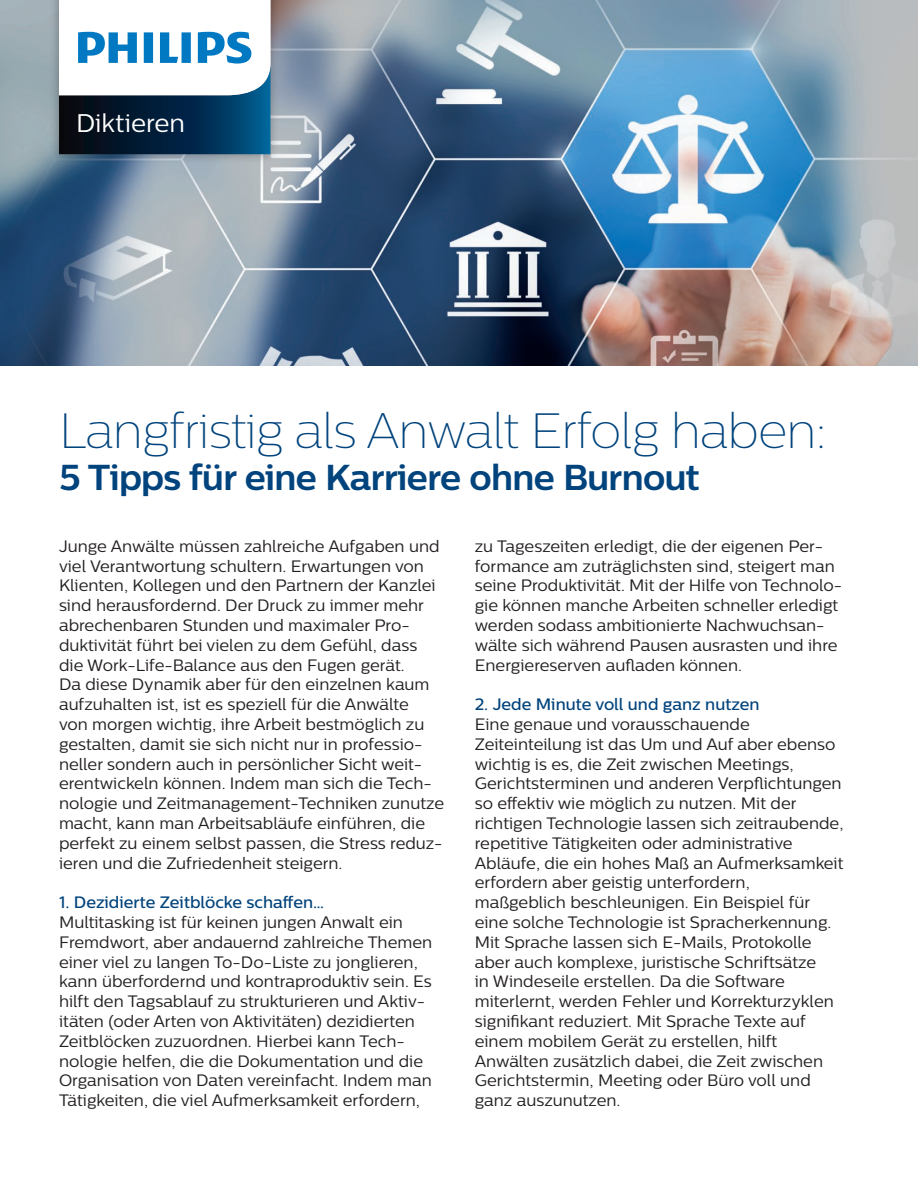
<style>
.page{position:relative;width:918px;height:1188px;background:#fff}
.page>*{position:absolute;margin:0;border:0;box-sizing:border-box;transform-origin:0 0}
.t1{font:100 49.5px "Centrale Sans";letter-spacing:-.02em;color:#01437c}
.t2{font:700 36px "Centrale Sans";letter-spacing:-.02em;color:#01437c}
.t3{font:25.5px "Centrale Sans";color:#fff}
.t4{font:16.5px/19.8px "Centrale Sans";color:#231f20}
.t5{font:500 16.5px "Centrale Sans";color:#01437c}
</style>
<div class="page">
<img style="left:0;top:0;width:918px;height:366px">
<div style="left:50px;top:0;width:230px;height:164px;background:#231f20;opacity:.35"></div>
<svg style="left:59px;top:0;width:211px;height:154px"></svg>
<h3 class="t3" style="left:76px;top:108px;width:111px">Diktieren</h3>
<h1 class="t1" style="left:59px;top:403px;width:769px">Langfristig als Anwalt Erfolg haben:</h1>
<h2 class="t2" style="left:59px;top:456px;width:642px">5 Tipps für eine Karriere ohne Burnout</h2>
<p class="t4" style="left:59px;top:536px;width:387px">Junge Anwälte müssen zahlreiche Aufgaben und viel Verantwortung schultern. Erwartungen von Klienten, Kollegen und den Partnern der Kanzlei sind herausfordernd. Der Druck zu immer mehr abrechenbaren Stunden und maximaler Pro&shy;duktivität führt bei vielen zu dem Gefühl, dass die Work-Life-Balance aus den Fugen gerät.<br>Da diese Dynamik aber für den einzelnen kaum aufzuhalten ist, ist es speziell für die Anwälte<br>von morgen wichtig, ihre Arbeit bestmöglich zu gestalten, damit sie sich nicht nur in professio&shy;neller sondern auch in persönlicher Sicht weit&shy;erentwickeln können. Indem man sich die Tech&shy;nologie und Zeitmanagement-Techniken zunutze macht, kann man Arbeitsabläufe einführen, die perfekt zu einem selbst passen, die Stress reduz&shy;ieren und die Zufriedenheit steigern.</p>
<p class="t5" style="left:59px;top:893px;width:267px">1. Dezidierte Zeitblöcke schaffen…</p>
<p class="t4" style="left:59px;top:912px;width:375px">Multitasking ist für keinen jungen Anwalt ein Fremdwort, aber andauernd zahlreiche Themen einer viel zu langen To-Do-Liste zu jonglieren, kann überfordernd und kontraproduktiv sein. Es hilft den Tagsablauf zu strukturieren und Aktiv&shy;itäten (oder Arten von Aktivitäten) dezidierten Zeitblöcken zuzuordnen. Hierbei kann Tech&shy;nologie helfen, die die Dokumentation und die Organisation von Daten vereinfacht. Indem man Tätigkeiten, die viel Aufmerksamkeit erfordern,</p>
<p class="t4" style="left:475px;top:536px;width:369px">zu Tageszeiten erledigt, die der eigenen Per&shy;formance am zuträglichsten sind, steigert man seine Produktivität. Mit der Hilfe von Technolo&shy;gie können manche Arbeiten schneller erledigt werden sodass ambitionierte Nachwuchsan&shy;wälte sich während Pausen ausrasten und ihre Energiereserven aufladen können.</p>
<p class="t5" style="left:475px;top:695px;width:286px">2. Jede Minute voll und ganz nutzen</p>
<p class="t4" style="left:475px;top:714px;width:370px">Eine genaue und vorausschauende Zeiteinteilung ist das Um und Auf aber ebenso wichtig is es, die Zeit zwischen Meetings, Gerichtsterminen und anderen Verpflichtungen so effektiv wie möglich zu nutzen. Mit der richtigen Technologie lassen sich zeitraubende, repetitive Tätigkeiten oder administrative Abläufe, die ein hohes Maß an Aufmerksamkeit erfordern aber geistig unterfordern, maßgeblich beschleunigen. Ein Beispiel für eine solche Technologie ist Spracherkennung.<br>Mit Sprache lassen sich E-Mails, Protokolle aber auch komplexe, juristische Schriftsätze<br>in Windeseile erstellen. Da die Software miterlernt, werden Fehler und Korrekturzyklen signifikant reduziert. Mit Sprache Texte auf einem mobilem Gerät zu erstellen, hilft Anwälten zusätzlich dabei, die Zeit zwischen Gerichtstermin, Meeting oder Büro voll und ganz auszunutzen.</p>
</div>
